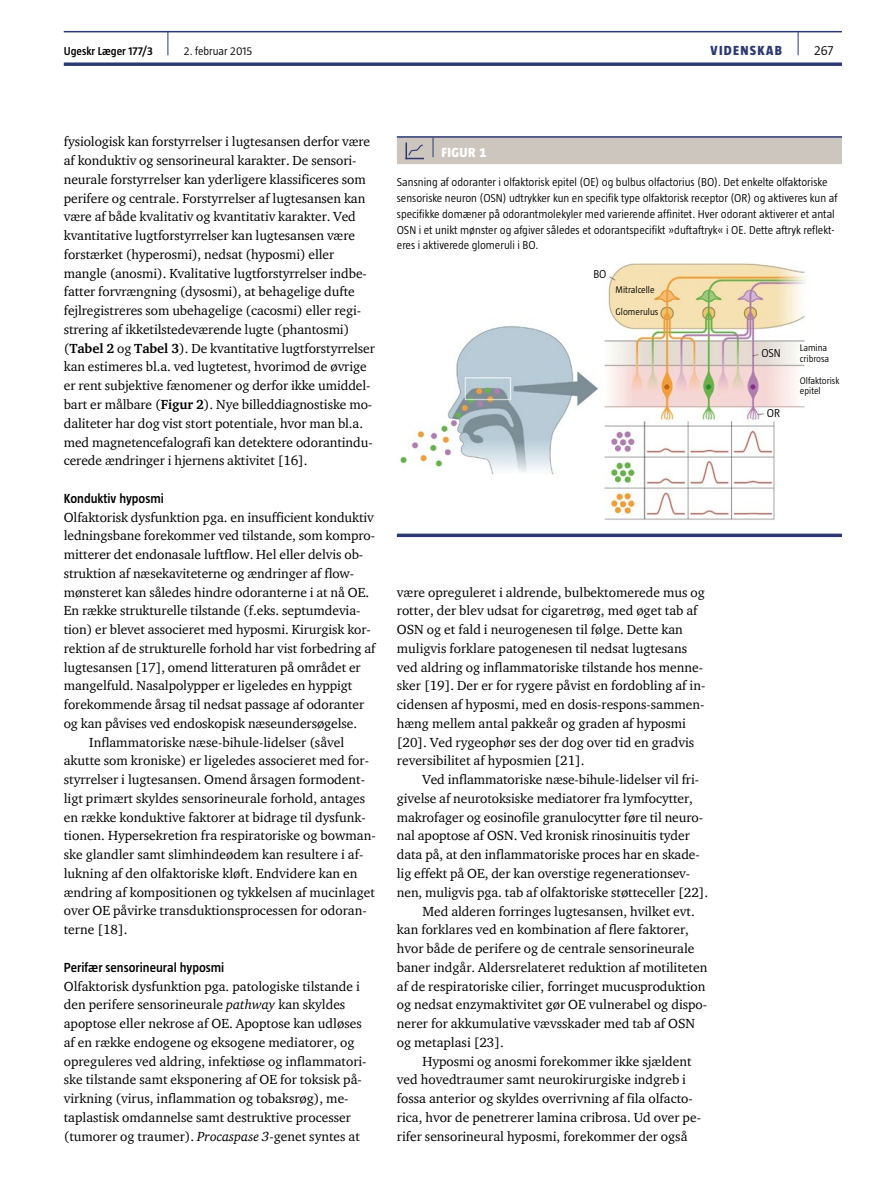
<style>
.page{position:relative;width:893px;height:1191px;background:#fff}
.page>*{position:absolute;margin:0;border:0;box-sizing:border-box;transform-origin:0 0}
.t1{font:13.5px/18.8px "ITC Charter Com";color:#000}
.t2{font:600 13.5px "Taz";color:#000}
.t3{font:800 13.5px "Taz";letter-spacing:.095em;color:#2c3a73}
.t4{font:800 13.5px "Taz";color:#fff}
.t5{font:300 13.5px "Taz";color:#000}
.t6{font:300 11.7px/15.8px "Taz";color:#000}
.t7{font:600 11.7px "Taz";color:#000}
.t8{font:300 9.75px/10.5px "Taz";color:#000}
.s1{font-weight:700}
.s2{font-style:italic}
</style>
<div class="page">
<hr style="left:64px;top:31px;width:778px;height:1px;background:#2c3a73">
<svg style="left:64px;top:62px;width:778px;height:4px;background:#485485"></svg>
<svg style="left:798px;top:32px;width:1px;height:23px"></svg>
<svg style="left:168px;top:32px;width:1px;height:23px"></svg>
<hr style="left:397px;top:136px;width:36px;height:2px;background:#2c3a73">
<hr style="left:433px;top:136px;width:409px;height:2px;background:#2c3a73">
<div style="left:397px;top:137px;width:445px;height:27px;background:#cdc6be"></div>
<img style="left:400px;top:263px;width:406px;height:257px">
<svg style="left:397px;top:533px;width:445px;height:4px;background:#4c5888"></svg>
<p class="t7" style="left:64px;top:45px;width:91px">Ugeskr Læger 177/3</p>
<p class="t6" style="left:184px;top:43px;width:70px">2. februar 2015</p>
<p class="t3" style="left:711px;top:43px;width:73px">VIDENSKAB</p>
<p class="t5" style="left:814px;top:43px;width:21px">267</p>
<p class="t1" style="left:64px;top:132px;width:313px">fysiologisk kan forstyrrelser i lugtesansen derfor være af konduktiv og sensorineural karakter. De sensori&shy;neurale forstyrrelser kan yderligere klassificeres som perifere og centrale. Forstyrrelser af lugtesansen kan være af både kvalitativ og kvantitativ karakter. Ved kvantitative lugtforstyrrelser kan lugtesansen være forstærket (hyperosmi), nedsat (hyposmi) eller mangle (anosmi). Kvalitative lugtforstyrrelser indbe&shy;fatter forvrængning (dysosmi), at behagelige dufte fejlregistreres som ubehagelige (cacosmi) eller regi&shy;strering af ikketilstedeværende lugte (phantosmi) (<span class="s1">Tabel 2</span> og <span class="s1">Tabel 3</span>). De kvantitative lugtforstyrrelser kan estimeres bl.a. ved lugtetest, hvorimod de øvrige er rent subjektive fænomener og derfor ikke umiddel&shy;bart er målbare (<span class="s1">Figur 2</span>). Nye billeddiagnostiske mo&shy;daliteter har dog vist stort potentiale, hvor man bl.a. med magnetencefalografi kan detektere odorantindu&shy;cerede ændringer i hjernens aktivitet [16].</p>
<p class="t2" style="left:64px;top:490px;width:102px">Konduktiv hyposmi</p>
<p class="t1" style="left:64px;top:507px;width:312px">Olfaktorisk dysfunktion pga. en insufficient konduktiv</p>
<p class="t1" style="left:64px;top:526px;width:313px">ledningsbane forekommer ved tilstande, som kompro-</p>
<p class="t1" style="left:64px;top:545px;width:301px">mitterer det endonasale luftflow. Hel eller delvis ob-</p>
<p class="t1" style="left:64px;top:563px;width:292px">struktion af næsekaviteterne og ændringer af flow-</p>
<p class="t1" style="left:64px;top:582px;width:307px">mønsteret kan således hindre odoranterne i at nå OE.</p>
<p class="t1" style="left:64px;top:601px;width:298px">En række strukturelle tilstande (f.eks. septumdevia-</p>
<p class="t1" style="left:64px;top:620px;width:309px">tion) er blevet associeret med hyposmi. Kirurgisk kor-</p>
<p class="t1" style="left:64px;top:638px;width:313px">rektion af de strukturelle forhold har vist forbedring af</p>
<p class="t1" style="left:64px;top:657px;width:298px">lugtesansen [17], omend litteraturen på området er</p>
<p class="t1" style="left:64px;top:676px;width:290px">mangelfuld. Nasalpolypper er ligeledes en hyppigt</p>
<p class="t1" style="left:64px;top:695px;width:302px">forekommende årsag til nedsat passage af odoranter</p>
<p class="t1" style="left:64px;top:713px;width:295px">og kan påvises ved endoskopisk næseundersøgelse.</p>
<p class="t1" style="left:89px;top:732px;width:256px">Inflammatoriske næse-bihule-lidelser (såvel</p>
<p class="t1" style="left:64px;top:751px;width:307px">akutte som kroniske) er ligeledes associeret med for-</p>
<p class="t1" style="left:64px;top:770px;width:303px">styrrelser i lugtesansen. Omend årsagen formodent-</p>
<p class="t1" style="left:64px;top:788px;width:303px">ligt primært skyldes sensorineurale forhold, antages</p>
<p class="t1" style="left:64px;top:807px;width:302px">en række konduktive faktorer at bidrage til dysfunk-</p>
<p class="t1" style="left:64px;top:826px;width:313px">tionen. Hypersekretion fra respiratoriske og bowman-</p>
<p class="t1" style="left:64px;top:845px;width:301px">ske glandler samt slimhindeødem kan resultere i af-</p>
<p class="t1" style="left:64px;top:863px;width:295px">lukning af den olfaktoriske kløft. Endvidere kan en</p>
<p class="t1" style="left:64px;top:882px;width:313px">ændring af kompositionen og tykkelsen af mucinlaget</p>
<p class="t1" style="left:64px;top:901px;width:304px">over OE påvirke transduktionsprocessen for odoran-</p>
<p class="t1" style="left:64px;top:920px;width:65px">terne [18].</p>
<p class="t2" style="left:64px;top:959px;width:162px">Perifær sensorineural hyposmi</p>
<p class="t1" style="left:64px;top:976px;width:304px">Olfaktorisk dysfunktion pga. patologiske tilstande i den perifere sensorineurale <span class="s2">pathway</span> kan skyldes apoptose eller nekrose af OE. Apoptose kan udløses af en række endogene og eksogene mediatorer, og opreguleres ved aldring, infektiøse og inflammatori&shy;ske tilstande samt eksponering af OE for toksisk på&shy;virkning (virus, inflammation og tobaksrøg), me&shy;taplastisk omdannelse samt destruktive processer (tumorer og traumer). <span class="s2">Procaspase 3</span>-genet syntes at</p>
<p class="t4" style="left:441px;top:145px;width:46px">Figur 1</p>
<p class="t6" style="left:397px;top:174px;width:442px">Sansning af odoranter i olfaktorisk epitel (OE) og bulbus olfactorius (BO). Det enkelte olfaktoriske sensoriske neuron (OSN) udtrykker kun en specifik type olfaktorisk receptor (OR) og aktiveres kun af specifikke domæner på odorantmolekyler med varierende affinitet. Hver odorant aktiverer et antal OSN i et unikt mønster og afgiver således et odorantspecifikt »duftaftryk« i OE. Dette aftryk reflekt&shy;eres i aktiverede glomeruli i BO.</p>
<p class="t6" style="left:593px;top:266px;width:15px">BO</p>
<p class="t8" style="left:616px;top:285px;width:40px">Mitralcelle</p>
<p class="t8" style="left:616px;top:306px;width:44px">Glomerulus</p>
<p class="t6" style="left:761px;top:345px;width:21px">OSN</p>
<p class="t6" style="left:767px;top:405px;width:15px">OR</p>
<p class="t8" style="left:800px;top:342px;width:31px">Lamina cribrosa</p>
<p class="t8" style="left:800px;top:375px;width:41px">Olfaktorisk epitel</p>
<p class="t1" style="left:397px;top:582px;width:310px">være opreguleret i aldrende, bulbektomerede mus og rotter, der blev udsat for cigaretrøg, med øget tab af OSN og et fald i neurogenesen til følge. Dette kan muligvis forklare patogenesen til nedsat lugtesans ved aldring og inflammatoriske tilstande hos menne&shy;sker [19]. Der er for rygere påvist en fordobling af in&shy;cidensen af hyposmi, med en dosis-respons-sammen&shy;hæng mellem antal pakkeår og graden af hyposmi [20]. Ved rygeophør ses der dog over tid en gradvis reversibilitet af hyposmien [21].</p>
<p class="t1" style="left:422px;top:770px;width:278px">Ved inflammatoriske næse-bihule-lidelser vil fri-</p>
<p class="t1" style="left:397px;top:788px;width:298px">givelse af neurotoksiske mediatorer fra lymfocytter,</p>
<p class="t1" style="left:397px;top:807px;width:308px">makrofager og eosinofile granulocytter føre til neuro-</p>
<p class="t1" style="left:397px;top:826px;width:294px">nal apoptose af OSN. Ved kronisk rinosinuitis tyder</p>
<p class="t1" style="left:397px;top:845px;width:304px">data på, at den inflammatoriske proces har en skade-</p>
<p class="t1" style="left:397px;top:863px;width:293px">lig effekt på OE, der kan overstige regenerationsev-</p>
<p class="t1" style="left:397px;top:882px;width:313px">nen, muligvis pga. tab af olfaktoriske støtteceller [22].</p>
<p class="t1" style="left:422px;top:901px;width:274px">Med alderen forringes lugtesansen, hvilket evt.</p>
<p class="t1" style="left:397px;top:920px;width:294px">kan forklares ved en kombination af flere faktorer,</p>
<p class="t1" style="left:397px;top:938px;width:299px">hvor både de perifere og de centrale sensorineurale</p>
<p class="t1" style="left:397px;top:957px;width:312px">baner indgår. Aldersrelateret reduktion af motiliteten</p>
<p class="t1" style="left:397px;top:976px;width:310px">af de respiratoriske cilier, forringet mucusproduktion</p>
<p class="t1" style="left:397px;top:995px;width:312px">og nedsat enzymaktivitet gør OE vulnerabel og dispo-</p>
<p class="t1" style="left:397px;top:1013px;width:300px">nerer for akkumulative vævsskader med tab af OSN</p>
<p class="t1" style="left:397px;top:1032px;width:109px">og metaplasi [23].</p>
<p class="t1" style="left:422px;top:1051px;width:271px">Hyposmi og anosmi forekommer ikke sjældent</p>
<p class="t1" style="left:397px;top:1070px;width:291px">ved hovedtraumer samt neurokirurgiske indgreb i</p>
<p class="t1" style="left:397px;top:1089px;width:297px">fossa anterior og skyldes overrivning af fila olfacto-</p>
<p class="t1" style="left:397px;top:1107px;width:306px">rica, hvor de penetrerer lamina cribrosa. Ud over pe-</p>
<p class="t1" style="left:397px;top:1126px;width:292px">rifer sensorineural hyposmi, forekommer der også</p>
</div>
